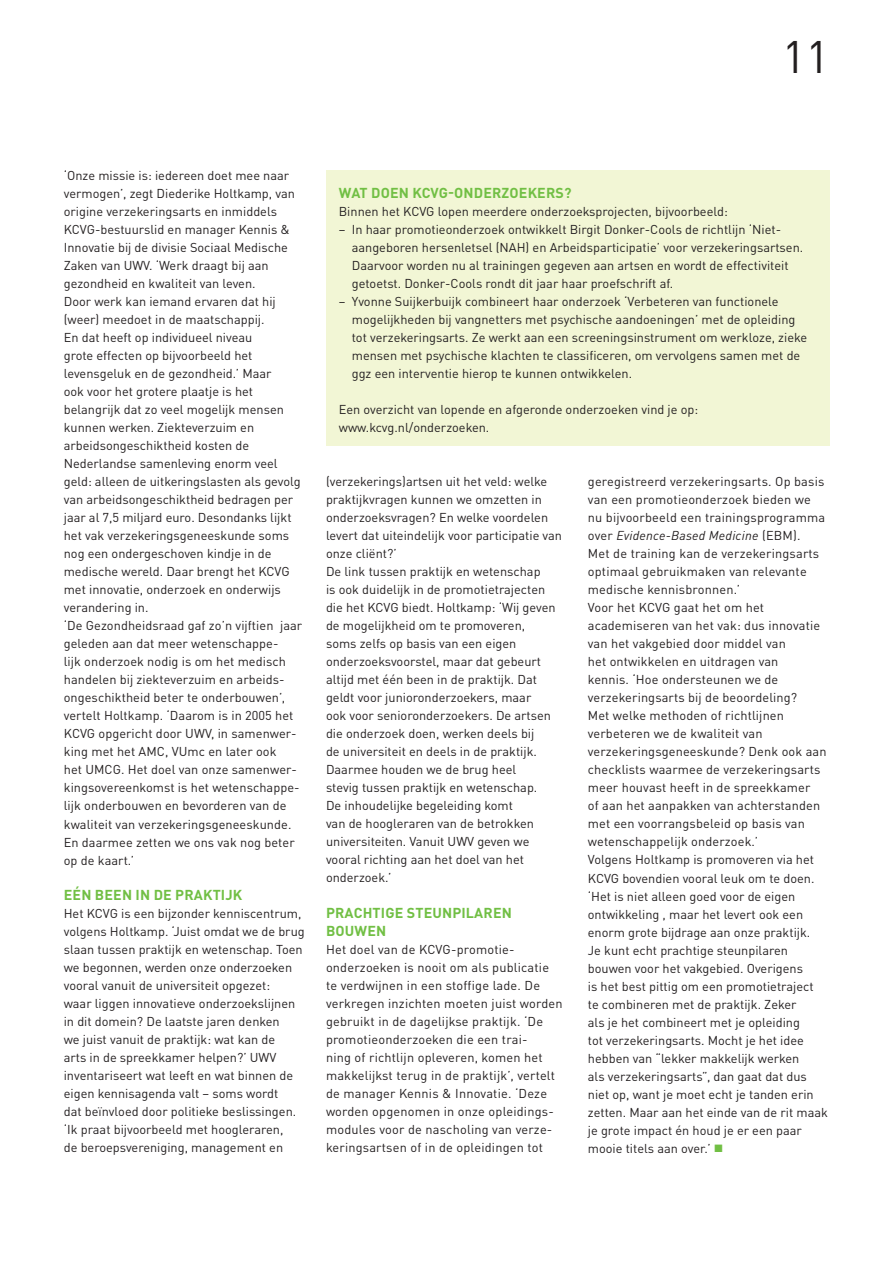
<style>
.page{position:relative;width:893px;height:1263px;background:#fff}
.page>*{position:absolute;margin:0;border:0;box-sizing:border-box;transform-origin:0 0}
.t1{font:45px "DINOT";color:#231f20}
.t2{font:700 14.25px/18px "DINOT";letter-spacing:.01em;color:#71bf44}
.t3{font:12.75px/18px "DINOT";color:#231f20}
.s1{font-style:italic}
.s2{color:#71bf44}
</style>
<div class="page">
<div style="left:326px;top:170px;width:503px;height:275px;background:#f2f6d5"></div>
<h1 class="t1" style="left:782px;top:29px;width:48px">11</h1>
<p class="t3" style="left:64px;top:166px;width:240px">‘Onze missie is: iedereen doet mee naar vermogen’, zegt Diederike Holtkamp, van origine verzekeringsarts en inmiddels KCVG-bestuurslid en manager Kennis &amp; Innovatie bij de divisie Sociaal Medische Zaken van UWV. ‘Werk draagt bij aan gezondheid en kwaliteit van leven.<br>Door werk kan iemand ervaren dat hij (weer) meedoet in de maatschappij.<br>En dat heeft op individueel niveau<br>grote effecten op bijvoorbeeld het levensgeluk en de gezondheid.’ Maar<br>ook voor het grotere plaatje is het belangrijk dat zo veel mogelijk mensen kunnen werken. Ziekteverzuim en arbeidsongeschiktheid kosten de Nederlandse samenleving enorm veel geld: alleen de uitkeringslasten als gevolg van arbeidsongeschiktheid bedragen per jaar al 7,5 miljard euro. Desondanks lijkt het vak verzekeringsgeneeskunde soms nog een ondergeschoven kindje in de medische wereld. Daar brengt het KCVG met innovatie, onderzoek en onderwijs verandering in.<br>‘De Gezondheidsraad gaf zo’n vijftien jaar geleden aan dat meer wetenschappe-<br>lijk onderzoek nodig is om het medisch handelen bij ziekteverzuim en arbeids&shy;ongeschiktheid beter te onderbouwen’, vertelt Holtkamp. ‘Daarom is in 2005 het KCVG opgericht door UWV, in samenwer&shy;king met het AMC, VUmc en later ook<br>het UMCG. Het doel van onze samenwer&shy;kingsovereenkomst is het wetenschappe&shy;lijk onderbouwen en bevorderen van de kwaliteit van verzekeringsgeneeskunde.<br>En daarmee zetten we ons vak nog beter op de kaart.’</p>
<p class="t2" style="left:64px;top:886px;width:180px">EÉN BEEN IN DE PRAKTIJK</p>
<p class="t3" style="left:64px;top:904px;width:242px">Het KCVG is een bijzonder kenniscentrum, volgens Holtkamp. ‘Juist omdat we de brug slaan tussen praktijk en wetenschap. Toen we begonnen, werden onze onderzoeken vooral vanuit de universiteit opgezet:<br>waar liggen innovatieve onderzoekslijnen in dit domein? De laatste jaren denken<br>we juist vanuit de praktijk: wat kan de<br>arts in de spreekkamer helpen?’ UWV inventariseert wat leeft en wat binnen de eigen kennisagenda valt – soms wordt<br>dat beïnvloed door politieke beslissingen. ‘Ik praat bijvoorbeeld met hoogleraren,<br>de beroepsvereniging, management en</p>
<p class="t2" style="left:339px;top:184px;width:234px">WAT DOEN KCVG-ONDERZOEKERS?</p>
<p class="t3" style="left:339px;top:202px;width:391px">Binnen het KCVG lopen meerdere onderzoeksprojecten, bijvoorbeeld:</p>
<p class="t3" style="left:352px;top:220px;width:453px;text-indent:-13px">– In haar promotieonderzoek ontwikkelt Birgit Donker-Cools de richtlijn ‘Niet-- aangeboren hersenletsel (NAH) en Arbeidsparticipatie’ voor verzekeringsartsen.<br>Daarvoor worden nu al trainingen gegeven aan artsen en wordt de effectiviteit getoetst. Donker-Cools rondt dit jaar haar proefschrift af.</p>
<p class="t3" style="left:352px;top:292px;width:457px;text-indent:-13px">– Yvonne Suijkerbuijk combineert haar onderzoek ‘Verbeteren van functionele mogelijkheden bij vangnetters met psychische aandoeningen’ met de opleiding tot verzekeringsarts. Ze werkt aan een screeningsinstrument om werkloze, zieke mensen met psychische klachten te classificeren, om vervolgens samen met de ggz een interventie hierop te kunnen ontwikkelen.</p>
<p class="t3" style="left:339px;top:400px;width:361px">Een overzicht van lopende en afgeronde onderzoeken vind je op: www.kcvg.nl/onderzoeken.</p>
<p class="t3" style="left:326px;top:472px;width:238px">(verzekerings)artsen uit het veld: welke praktijkvragen kunnen we omzetten in onderzoeksvragen? En welke voordelen levert dat uiteindelijk voor participatie van onze cliënt?’<br>De link tussen praktijk en wetenschap<br>is ook duidelijk in de promotietrajecten die het KCVG biedt. Holtkamp: ‘Wij geven de mogelijkheid om te promoveren,<br>soms zelfs op basis van een eigen onderzoeksvoorstel, maar dat gebeurt altijd met één been in de praktijk. Dat geldt voor junioronderzoekers, maar<br>ook voor senioronderzoekers. De artsen die onderzoek doen, werken deels bij<br>de universiteit en deels in de praktijk.<br>Daarmee houden we de brug heel<br>stevig tussen praktijk en wetenschap.<br>De inhoudelijke begeleiding komt<br>van de hoogleraren van de betrokken universiteiten. Vanuit UWV geven we vooral richting aan het doel van het onderzoek.’</p>
<p class="t2" style="left:326px;top:904px;width:187px">PRACHTIGE STEUNPILAREN<br>BOUWEN</p>
<p class="t3" style="left:326px;top:940px;width:238px">Het doel van de KCVG-promotie&shy;onderzoeken is nooit om als publicatie te verdwijnen in een stoffige lade. De verkregen inzichten moeten juist worden gebruikt in de dagelijkse praktijk. ‘De promotieonderzoeken die een trai-<br>ning of richtlijn opleveren, komen het makkelijkst terug in de praktijk’, vertelt de manager Kennis &amp; Innovatie. ‘Deze worden opgenomen in onze opleidings&shy;modules voor de nascholing van verze&shy;keringsartsen of in de opleidingen tot</p>
<p class="t3" style="left:588px;top:472px;width:242px">geregistreerd verzekeringsarts. Op basis van een promotieonderzoek bieden we nu bijvoorbeeld een trainingsprogramma over <span class="s1">Evidence-Based Medicine</span> (EBM).<br>Met de training kan de verzekeringsarts optimaal gebruikmaken van relevante medische kennisbronnen.’<br>Voor het KCVG gaat het om het academiseren van het vak: dus innovatie van het vakgebied door middel van<br>het ontwikkelen en uitdragen van<br>kennis. ‘Hoe ondersteunen we de verzekeringsarts bij de beoordeling?<br>Met welke methoden of richtlijnen verbeteren we de kwaliteit van verzekeringsgeneeskunde? Denk ook aan checklists waarmee de verzekeringsarts meer houvast heeft in de spreekkamer<br>of aan het aanpakken van achterstanden met een voorrangsbeleid op basis van wetenschappelijk onderzoek.’<br>Volgens Holtkamp is promoveren via het KCVG bovendien vooral leuk om te doen. ‘Het is niet alleen goed voor de eigen ontwikkeling , maar het levert ook een enorm grote bijdrage aan onze praktijk.<br>Je kunt echt prachtige steunpilaren bouwen voor het vakgebied. Overigens<br>is het best pittig om een promotietraject<br>te combineren met de praktijk. Zeker<br>als je het combineert met je opleiding<br>tot verzekeringsarts. Mocht je het idee hebben van “lekker makkelijk werken<br>als verzekeringsarts”, dan gaat dat dus niet op, want je moet echt je tanden erin zetten. Maar aan het einde van de rit maak je grote impact én houd je er een paar mooie titels aan over.’ <span class="s2">■</span></p>
</div>
